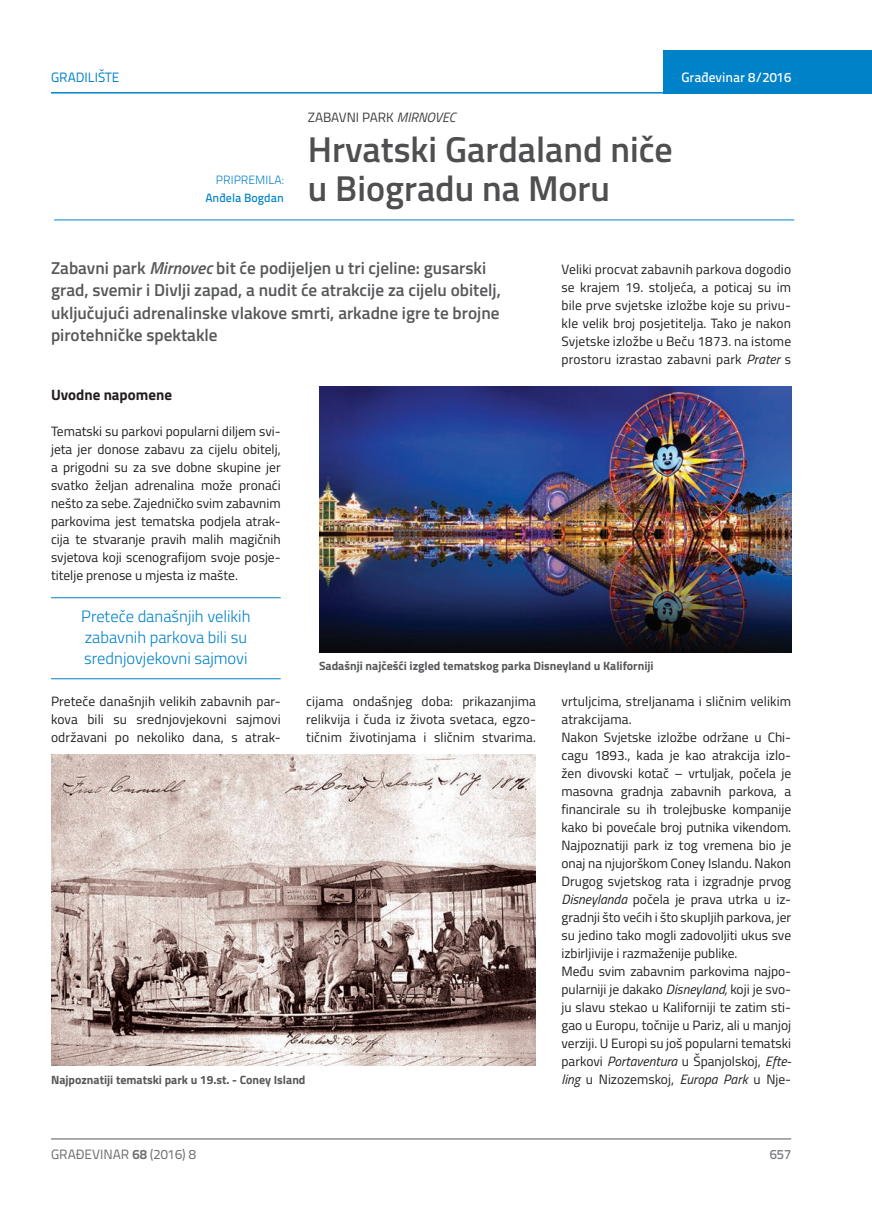
<style>
.page{position:relative;width:872px;height:1212px;background:#fff}
.page>*{position:absolute;margin:0;border:0;box-sizing:border-box;transform-origin:0 0}
.t1{font:600 36px/39px "Titillium";color:#4f4f51}
.t2{font:600 17.25px/22.5px "Titillium";color:#57585a}
.t3{font:300 16.5px/21px "Titillium";color:#0082c8}
.t4{font:700 15px "Titillium";color:#231f20}
.t5{font:13.5px/18px "Titillium";color:#231f20;text-align:justify}
.t6{font:13.5px "Titillium Text 22 L";color:#6c6d70}
.t7{font:13.5px "Titillium";color:#3e3e3f}
.t8{font:500 13.5px "Titillium Text 22 L";color:#fff}
.t9{font:13.5px "Titillium Text 22 L";color:#0082c8}
.t10{font:500 13.5px "Titillium Text 22 L";color:#787a7d}
.t11{font:700 12px "Titillium";color:#57585a}
.t12{font:500 12px "Titillium Text 22 L";color:#0082c8}
.t13{font:300 12px "Titillium Text 22 L";color:#0082c8}
.s1{font-style:italic}
.s2{font-weight:700}
</style>
<div class="page">
<hr style="left:51px;top:1139px;width:740px;height:1px;background:#57585a">
<div style="left:663px;top:50px;width:209px;height:44px;background:#0082c8"></div>
<hr style="left:51px;top:92px;width:821px;height:2px;background:#0082c8">
<hr style="left:54px;top:220px;width:740px;height:1px;background:#0082c8">
<hr style="left:51px;top:597px;width:230px;height:1px;background:#0082c8">
<hr style="left:51px;top:678px;width:230px;height:1px;background:#0082c8">
<img style="left:51px;top:755px;width:485px;height:311px">
<img style="left:319px;top:387px;width:472px;height:265px">
<p class="t9" style="left:51px;top:68px;width:70px">GRADILIŠTE</p>
<p class="t8" style="left:681px;top:67px;width:111px">Građevinar 8/2016</p>
<p class="t7" style="left:308px;top:107px;width:149px">ZABAVNI PARK <span class="s1">MIRNOVEC</span></p>
<p class="t13" style="left:216px;top:171px;width:69px">PRIPREMILA:</p>
<p class="t12" style="left:205px;top:188px;width:80px">Anđela Bogdan</p>
<h1 class="t1" style="left:308px;top:128px;width:366px">Hrvatski Gardaland niče u Biogradu na Moru</h1>
<p class="t2" style="left:51px;top:255px;width:451px">Zabavni park <span class="s1">Mirnovec</span> bit će podijeljen u tri cjeline: gusarski grad, svemir i Divlji zapad, a nudit će atrakcije za cijelu obitelj, uključujući adrenalinske vlakove smrti, arkadne igre te brojne pirotehničke spektakle</p>
<p class="t5" style="left:561px;top:259px;width:231px">Veliki procvat zabavnih parkova dogodio se krajem 19. stoljeća, a poticaj su im bile prve svjetske izložbe koje su privu&shy;kle velik broj posjetitelja. Tako je nakon Svjetske izložbe u Beču 1873. na istome prostoru izrastao zabavni park <span class="s1">Prater</span> s</p>
<p class="t4" style="left:51px;top:383px;width:122px">Uvodne napomene</p>
<p class="t5" style="left:51px;top:421px;width:231px">Tematski su parkovi popularni diljem svi&shy;jeta jer donose zabavu za cijelu obitelj, a prigodni su za sve dobne skupine jer svatko željan adrenalina može pronaći nešto za sebe. Zajedničko svim zabavnim parkovima jest tematska podjela atrak&shy;cija te stvaranje pravih malih magičnih svjetova koji scenografijom svoje posje&shy;titelje prenose u mjesta iz mašte.</p>
<p class="t3" style="left:81px;top:605px;width:171px">Preteče današnjih velikih zabavnih parkova bili su srednjovjekovni sajmovi</p>
<p class="t5" style="left:51px;top:692px;width:231px">Preteče današnjih velikih zabavnih par&shy;kova bili su srednjovjekovni sajmovi održavani po nekoliko dana, s atrak-</p>
<p class="t5" style="left:306px;top:692px;width:231px">cijama ondašnjeg doba: prikazanjima relikvija i čuda iz života svetaca, egzo&shy;tičnim životinjama i sličnim stvarima.</p>
<p class="t11" style="left:319px;top:657px;width:336px">Sadašnji najčešći izgled tematskog parka Disneyland u Kaliforniji</p>
<p class="t5" style="left:561px;top:692px;width:231px;text-align:left">vrtuljcima, streljanama i sličnim velikim atrakcijama.<br>Nakon Svjetske izložbe održane u Chi&shy;cagu 1893., kada je kao atrakcija izlo&shy;žen divovski kotač – vrtuljak, počela je masovna gradnja zabavnih parkova, a financirale su ih trolejbuske kompanije kako bi povećale broj putnika vikendom.<br>Najpoznatiji park iz tog vremena bio je onaj na njujorškom Coney Islandu. Nakon Drugog svjetskog rata i izgradnje prvog <span class="s1">Disneylanda</span> počela je prava utrka u iz&shy;gradnji što većih i što skupljih parkova, jer su jedino tako mogli zadovoljiti ukus sve izbirljivije i razmaženije publike.<br>Među svim zabavnim parkovima najpo&shy;pularniji je dakako <span class="s1">Disneyland,</span> koji je svo&shy;ju slavu stekao u Kaliforniji te zatim sti&shy;gao u Europu, točnije u Pariz, ali u manjoj verziji. U Europi su još popularni tematski parkovi <span class="s1">Portaventura</span> u Španjolskoj, <span class="s1">Efte-</span></p>
<p class="t11" style="left:51px;top:1071px;width:256px">Najpoznatiji tematski park u 19.st. - Coney Island</p>
<p class="t5" style="left:561px;top:1070px;width:231px"><span class="s1">ling</span> u Nizozemskoj, <span class="s1">Europa Park</span> u Nje-</p>
<p class="t6" style="left:51px;top:1144px;width:146px">GRAĐEVINAR <span class="s2">68</span> (2016) 8</p>
<p class="t10" style="left:769px;top:1144px;width:23px">657</p>
</div>
